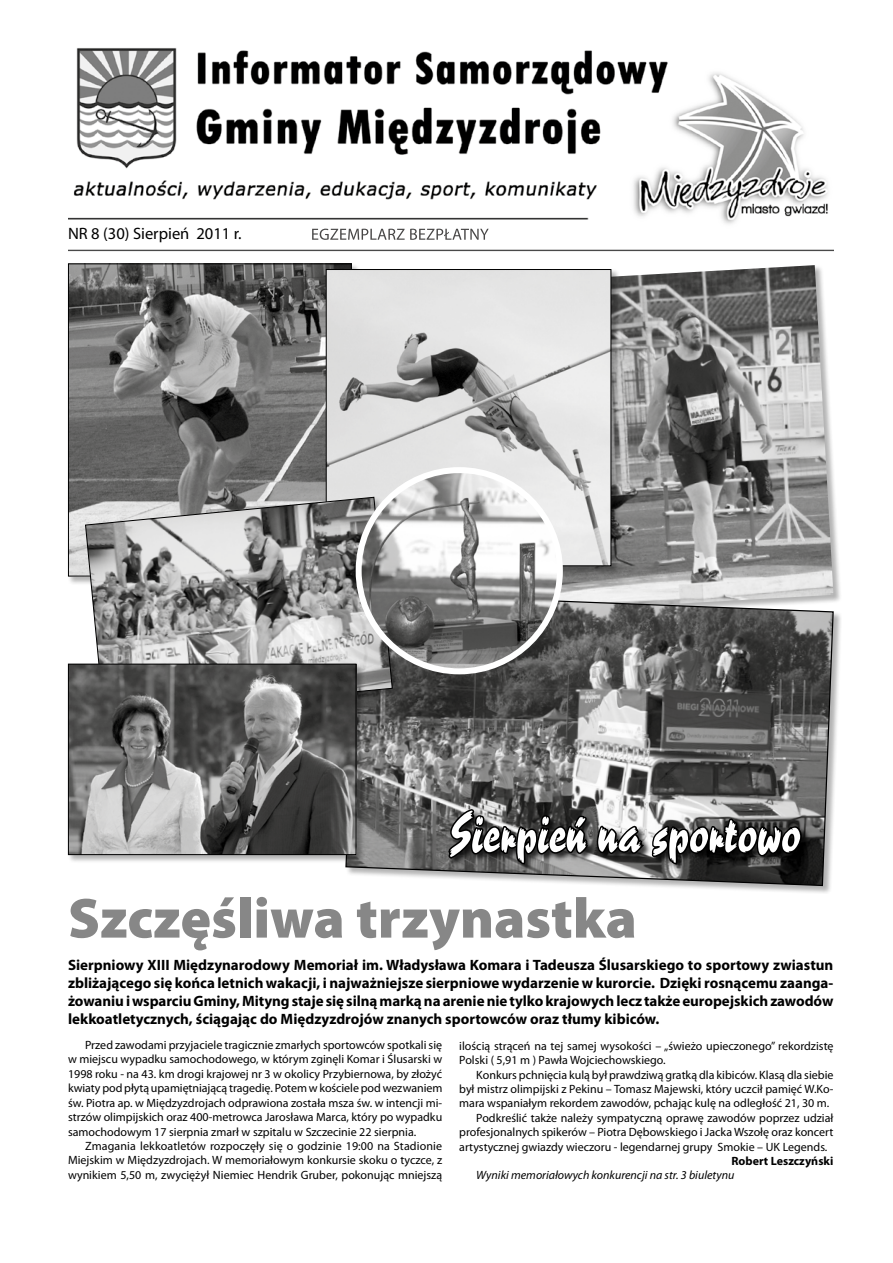
<style>
.page{position:relative;width:893px;height:1263px;background:#fff}
.page>*{position:absolute;margin:0;border:0;box-sizing:border-box;transform-origin:0 0}
.t1{font:900 57px "Myriad Pro";color:#878787}
.t2{font:54px "EFN Brush 026";color:#fff}
.t3{font:16.5px "Myriad Pro";color:#000}
.t4{font:700 15px/18px "Myriad Pro";color:#000;text-align:justify}
.t5{font:12px/14.4px "Myriad Pro";color:#000;text-align:justify}
.t6{font:italic 12px "Myriad Pro";color:#000}
.t7{font:700 12px "Myriad Pro";color:#000}
</style>
<div class="page">
<div style="left:451px;top:265px;width:391px;height:358px;background:#000;opacity:.3"></div>
<img style="left:452px;top:265px;width:381px;height:327px">
<img style="left:68px;top:48px;width:765px;height:204px">
<div style="left:68px;top:224px;width:173px;height:20px;background:#fff"></div>
<img style="left:70px;top:265px;width:280px;height:309px">
<div style="left:325px;top:269px;width:295px;height:306px;background:#000;opacity:.3"></div>
<img style="left:328px;top:271px;width:281px;height:293px">
<div style="left:326px;top:269px;width:285px;height:297px;border:1px solid #000"></div>
<div style="left:345px;top:592px;width:497px;height:302px;background:#000;opacity:.3"></div>
<svg style="left:345px;top:592px;width:489px;height:295px;background:#737372"></svg>
<svg style="left:85px;top:496px;width:308px;height:221px;background:#a0a09f"></svg>
<div style="left:68px;top:663px;width:297px;height:201px;background:#000;opacity:.3"></div>
<img style="left:70px;top:666px;width:284px;height:187px">
<div style="left:68px;top:664px;width:288px;height:191px;border:1px solid #000"></div>
<svg style="left:359px;top:470px;width:201px;height:201px"></svg>
<div style="left:356px;top:467px;width:207px;height:207px;border:6px solid #fff;border-radius:50%"></div>
<div style="left:448px;top:808px;width:362px;height:64px;background:#000;opacity:.75"></div>
<svg style="left:446px;top:807px;width:143px;height:87px"></svg>
<svg style="left:595px;top:817px;width:208px;height:77px;background:#5c5c5c"></svg>
<h3 class="t3" style="left:68px;top:223px;width:175px">NR 8 (30) Sierpień 2011 r.</h3>
<h2 class="t2" style="left:448px;top:796px;width:354px">Sierpień na sportowo</h2>
<h1 class="t1" style="left:68px;top:886px;width:570px">Szczęśliwa trzynastka</h1>
<p class="t4" style="left:68px;top:955px;width:767px">Sierpniowy XIII Międzynarodowy Memoriał im. Władysława Komara i Tadeusza Ślusarskiego to sportowy zwiastun zbliżającego się końca letnich wakacji, i najważniejsze sierpniowe wydarzenie w kurorcie. Dzięki rosnącemu zaanga&shy;żowaniu i wsparciu Gminy, Mityng staje się silną marką na arenie nie tylko krajowych lecz także europejskich zawodów lekkoatletycznych, ściągając do Międzyzdrojów znanych sportowców oraz tłumy kibiców.</p>
<p class="t5" style="left:459px;top:1038px;width:376px">ilością strąceń na tej samej wysokości – „świeżo upieczonego” rekordzistę<br>Polski ( 5,91 m ) Pawła Wojciechowskiego.</p>
<p class="t5" style="left:476px;top:1067px;width:359px">Konkurs pchnięcia kulą był prawdziwą gratką dla kibiców. Klasą dla siebie</p>
<p class="t5" style="left:459px;top:1081px;width:376px">był mistrz olimpijski z Pekinu – Tomasz Majewski, który uczcił pamięć W.Ko-</p>
<p class="t5" style="left:459px;top:1096px;width:372px">mara wspaniałym rekordem zawodów, pchając kulę na odległość 21, 30 m.</p>
<p class="t5" style="left:476px;top:1110px;width:359px">Podkreślić także należy sympatyczną oprawę zawodów poprzez udział</p>
<p class="t5" style="left:459px;top:1125px;width:376px">profesjonalnych spikerów – Piotra Dębowskiego i Jacka Wszołę oraz koncert</p>
<p class="t5" style="left:459px;top:1139px;width:370px">artystycznej gwiazdy wieczoru - legendarnej grupy Smokie – UK Legends.</p>
<p class="t7" style="left:731px;top:1153px;width:103px">Robert Leszczyński</p>
<p class="t6" style="left:476px;top:1168px;width:260px">Wyniki memoriałowych konkurencji na str. 3 biuletynu</p>
<p class="t5" style="left:68px;top:1038px;width:376px;text-indent:17px">Przed zawodami przyjaciele tragicznie zmarłych sportowców spotkali się w miejscu wypadku samochodowego, w którym zginęli Komar i Ślusarski w 1998 roku - na 43. km drogi krajowej nr 3 w okolicy Przybiernowa, by złożyć kwiaty pod płytą upamiętniającą tragedię. Potem w kościele pod wezwaniem św. Piotra ap. w Międzyzdrojach odprawiona została msza św. w intencji mi&shy;strzów olimpijskich oraz 400-metrowca Jarosława Marca, który po wypadku samochodowym 17 sierpnia zmarł w szpitalu w Szczecinie 22 sierpnia.</p>
<p class="t5" style="left:68px;top:1138px;width:376px;text-indent:17px">Zmagania lekkoatletów rozpoczęły się o godzinie 19:00 na Stadionie Miejskim w Międzyzdrojach. W memoriałowym konkursie skoku o tyczce, z wynikiem 5,50 m, zwyciężył Niemiec Hendrik Gruber, pokonując mniejszą</p>
</div>
